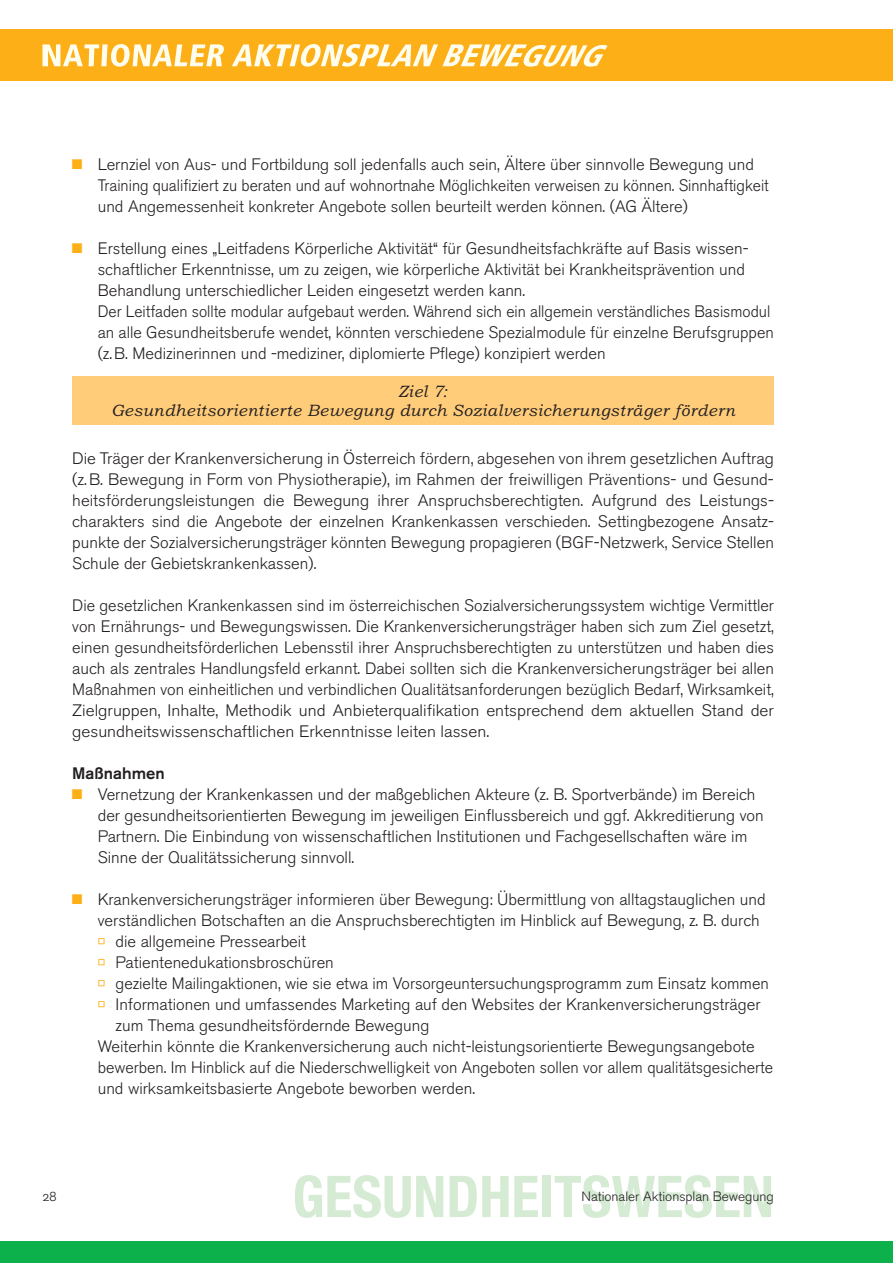
<style>
.page{position:relative;width:893px;height:1263px;background:#fff}
.page>*{position:absolute;margin:0;border:0;box-sizing:border-box;transform-origin:0 0}
.t1{font:700 condensed 57.6px "Helvetica Neue";color:#d6ebd4}
.t2{font:16.5px/21px "Akzidenz Grotesk BE Light Os F";color:#231f20}
.t3{font:italic 16.5px/19.5px "Bookman Old Style";letter-spacing:.025em;color:#231f20;text-align:center}
.t4{font:500 16.5px "Akzidenz Grotesk BE";color:#231f20}
.t5{font:13.5px "Akzidenz Grotesk BE Light Os F";color:#231f20}
.s1{font-family:"Berthold Pi BQ";color:#fcaf17}
</style>
<div class="page">
<div style="left:72px;top:376px;width:702px;height:49px;background:#ffcc7a"></div>
<div style="left:0;top:30px;width:893px;height:51px;background:#fcaf17"></div>
<div style="left:0;top:1242px;width:893px;height:21px;background:#0db14b"></div>
<svg style="left:42px;top:44px;width:566px;height:23px"></svg>
<p class="t2" style="left:98px;top:156px;width:672px;text-indent:-26px"><span class="s1">7</span> Lernziel von Aus- und Fortbildung soll jedenfalls auch sein, Ältere über sinnvolle Bewegung und<br>Training qualifiziert zu beraten und auf wohnortnahe Möglichkeiten verweisen zu können. Sinnhaftigkeit und Angemessenheit konkreter Angebote sollen beurteilt werden können. (AG Ältere)</p>
<p class="t2" style="left:98px;top:240px;width:678px;text-indent:-25px"><span class="s1">7</span> Erstellung eines „Leitfadens Körperliche Aktivität“ für Gesundheitsfachkräfte auf Basis wissen&shy;schaftlicher Erkenntnisse, um zu zeigen, wie körperliche Aktivität bei Krankheitsprävention und Behandlung unterschiedlicher Leiden eingesetzt werden kann.<br>Der Leitfaden sollte modular aufgebaut werden. Während sich ein allgemein verständliches Basismodul an alle Gesundheitsberufe wendet, könnten verschiedene Spezialmodule für einzelne Berufsgruppen (z. B. Medizinerinnen und -mediziner, diplomierte Pflege) konzipiert werden</p>
<p class="t3" style="left:111px;top:383px;width:625px">Ziel 7:<br>Gesundheitsorientierte Bewegung durch Sozialversicherungsträger fördern</p>
<p class="t2" style="left:72px;top:450px;width:703px;text-align:justify">Die Träger der Krankenversicherung in Österreich fördern, abgesehen von ihrem gesetzlichen Auftrag (z. B. Bewegung in Form von Physiotherapie), im Rahmen der freiwilligen Präventions- und Gesund&shy;heitsförderungsleistungen die Bewegung ihrer Anspruchsberechtigten. Aufgrund des Leistungs&shy;charakters sind die Angebote der einzelnen Krankenkassen verschieden. Settingbezogene Ansatz&shy;punkte der Sozialversicherungsträger könnten Bewegung propagieren (BGF-Netzwerk, Service Stellen Schule der Gebietskrankenkassen).</p>
<p class="t2" style="left:72px;top:597px;width:703px;text-align:justify">Die gesetzlichen Krankenkassen sind im österreichischen Sozialversicherungssystem wichtige Vermittler von Ernährungs- und Bewegungswissen. Die Krankenversicherungsträger haben sich zum Ziel gesetzt, einen gesundheitsförderlichen Lebensstil ihrer Anspruchsberechtigten zu unterstützen und haben dies auch als zentrales Handlungsfeld erkannt. Dabei sollten sich die Krankenversicherungsträger bei allen Maßnahmen von einheitlichen und verbindlichen Qualitätsanforderungen bezüglich Bedarf, Wirksamkeit, Zielgruppen, Inhalte, Methodik und Anbieterqualifikation entsprechend dem aktuellen Stand der gesundheitswissenschaftlichen Erkenntnisse leiten lassen.</p>
<p class="t4" style="left:72px;top:767px;width:94px">Maßnahmen</p>
<p class="t2" style="left:98px;top:786px;width:667px;text-indent:-26px"><span class="s1">7</span> Vernetzung der Krankenkassen und der maßgeblichen Akteure (z. B. Sportverbände) im Bereich der gesundheitsorientierten Bewegung im jeweiligen Einflussbereich und ggf. Akkreditierung von Partnern. Die Einbindung von wissenschaftlichen Institutionen und Fachgesellschaften wäre im Sinne der Qualitätssicherung sinnvoll.</p>
<p class="t2" style="left:72px;top:891px;width:695px"><span class="s1">7</span> Krankenversicherungsträger informieren über Bewegung: Übermittlung von alltagstauglichen und</p>
<p class="t2" style="left:98px;top:912px;width:663px">verständlichen Botschaften an die Anspruchsberechtigten im Hinblick auf Bewegung, z. B. durch</p>
<p class="t2" style="left:99px;top:933px;width:209px"><span class="s1">%</span> die allgemeine Pressearbeit</p>
<p class="t2" style="left:99px;top:954px;width:237px"><span class="s1">%</span> Patientenedukationsbroschüren</p>
<p class="t2" style="left:99px;top:975px;width:672px"><span class="s1">%</span> gezielte Mailingaktionen, wie sie etwa im Vorsorgeuntersuchungsprogramm zum Einsatz kommen</p>
<p class="t2" style="left:99px;top:996px;width:663px"><span class="s1">%</span> Informationen und umfassendes Marketing auf den Websites der Krankenversicherungsträger</p>
<p class="t2" style="left:116px;top:1017px;width:315px">zum Thema gesundheitsfördernde Bewegung</p>
<p class="t2" style="left:98px;top:1038px;width:658px">Weiterhin könnte die Krankenversicherung auch nicht-leistungsorientierte Bewegungsangebote</p>
<p class="t2" style="left:98px;top:1059px;width:677px">bewerben. Im Hinblick auf die Niederschwelligkeit von Angeboten sollen vor allem qualitätsgesicherte</p>
<p class="t2" style="left:98px;top:1080px;width:379px">und wirksamkeitsbasierte Angebote beworben werden.</p>
<p class="t5" style="left:42px;top:1191px;width:16px">28</p>
<h1 class="t1" style="left:292px;top:1176px;width:483px">GESUNDHEITSWESEN</h1>
<p class="t5" style="left:581px;top:1191px;width:194px">Nationaler Aktionsplan Bewegung</p>
</div>
